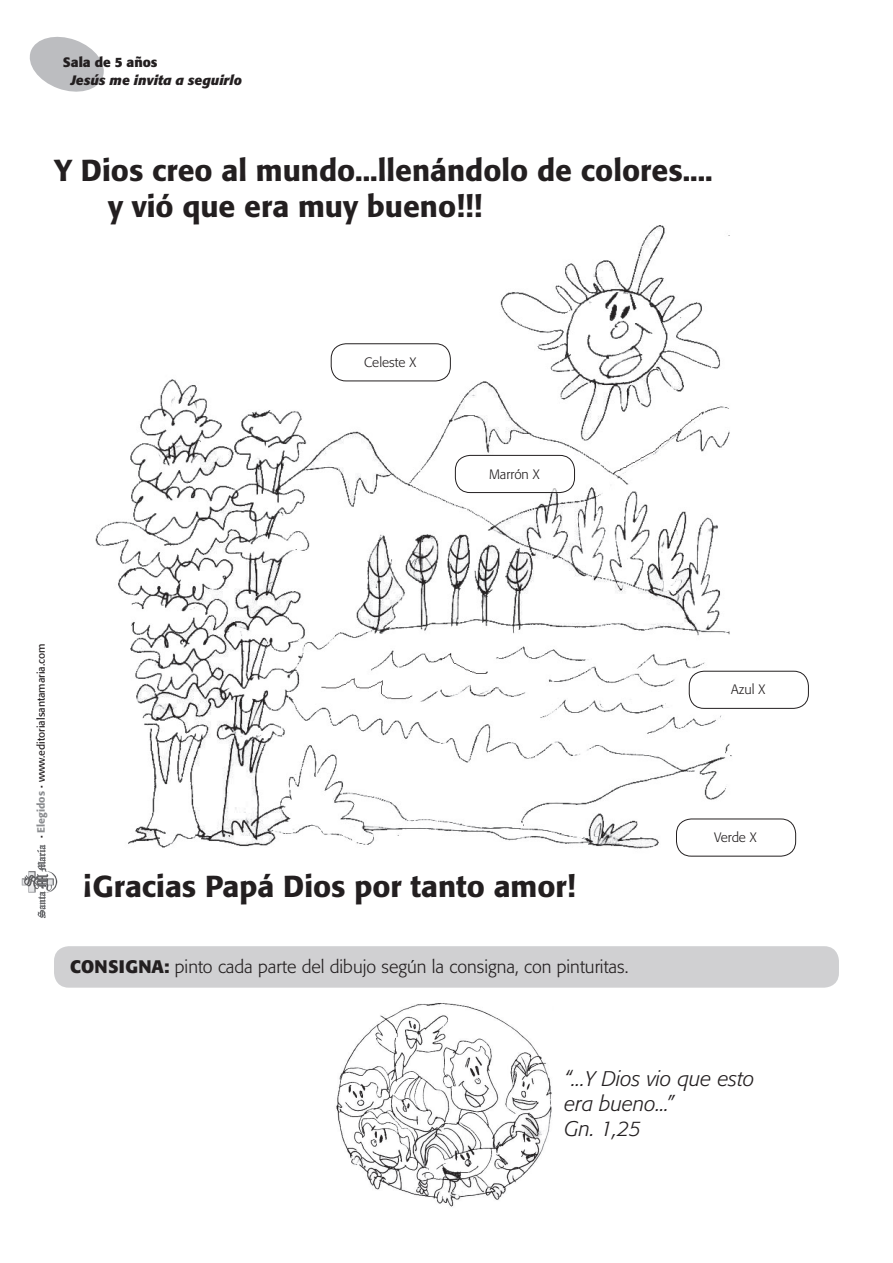
<style>
.page{position:relative;width:893px;height:1263px;background:#fff}
.page>*{position:absolute;margin:0;border:0;box-sizing:border-box;transform-origin:0 0}
.t1{font:500 30px "Formata";color:#231f20}
.t2{font:italic 300 21px/25.2px "Formata";color:#231f20}
.texto_central_light{font:300 18px "Formata";color:#231f20}
.Subtitulos_1{font:italic 700 13.5px/18px "Formata";color:#231f20}
.texto_central_light-2{font:300 13.5px "Formata";color:#231f20}
.t3{font:10.5px "Formata";color:#231f20}
.s1{font-style:normal}
.s2{font-weight:500}
.s3{font-weight:500;color:#8a8c8f}
.s4{font-weight:700}
</style>
<div class="page">
<img style="left:95px;top:225px;width:638px;height:632px">
<div style="left:331px;top:344px;width:119px;height:37px;background:#fff;border-radius:15px"></div>
<div style="left:331px;top:343px;width:120px;height:38px;border:1px solid #231f20;border-radius:15px"></div>
<div style="left:455px;top:455px;width:119px;height:37px;background:#fff;border-radius:15px"></div>
<div style="left:455px;top:455px;width:120px;height:38px;border:1px solid #231f20;border-radius:15px"></div>
<div style="left:689px;top:671px;width:119px;height:37px;background:#fff;border-radius:15px"></div>
<div style="left:689px;top:671px;width:120px;height:38px;border:1px solid #231f20;border-radius:15px"></div>
<div style="left:676px;top:819px;width:120px;height:37px;background:#fff;border-radius:15px"></div>
<div style="left:676px;top:819px;width:120px;height:37px;border:1px solid #231f20;border-radius:15px"></div>
<div style="left:54px;top:946px;width:785px;height:42px;background:#d0d0d2;border-radius:15px"></div>
<svg style="left:29px;top:36px;width:75px;height:56px"></svg>
<img style="left:336px;top:1003px;width:216px;height:204px">
<img style="left:21px;top:844px;width:37px;height:75px">
<p class="Subtitulos_1" style="left:71px;top:53px;width:173px;text-indent:-8px"><span class="s1">Sala de 5 años<br></span>Jesús me invita a seguirlo</p>
<p class="t1" style="left:54px;top:152px;width:660px">Y Dios creo al mundo...llenándolo de colores....</p>
<p class="t1" style="left:108px;top:188px;width:376px">y vió que era muy bueno!!!</p>
<p class="texto_central_light-2" style="left:364px;top:354px;width:54px">Celeste X</p>
<p class="texto_central_light-2" style="left:489px;top:466px;width:52px">Marrón X</p>
<p class="t3" style="left:35px;top:838px;width:197px;rotate:-90deg"><span class="s2">·</span> <span class="s3">Elegidos</span> <span class="s2">·</span> www.editorialsantamaria.com</p>
<p class="t1" style="left:84px;top:868px;width:493px">¡Gracias Papá Dios por tanto amor!</p>
<p class="texto_central_light" style="left:70px;top:956px;width:560px"><span class="s4">CONSIGNA:</span> pinto cada parte del dibujo según la consigna, con pinturitas.</p>
<p class="texto_central_light-2" style="left:731px;top:682px;width:36px">Azul X</p>
<p class="texto_central_light-2" style="left:714px;top:829px;width:44px">Verde X</p>
<p class="t2" style="left:564px;top:1066px;width:191px">“...Y Dios vio que esto era bueno...”</p>
<p class="t2" style="left:564px;top:1116px;width:79px">Gn. 1,25</p>
</div>
